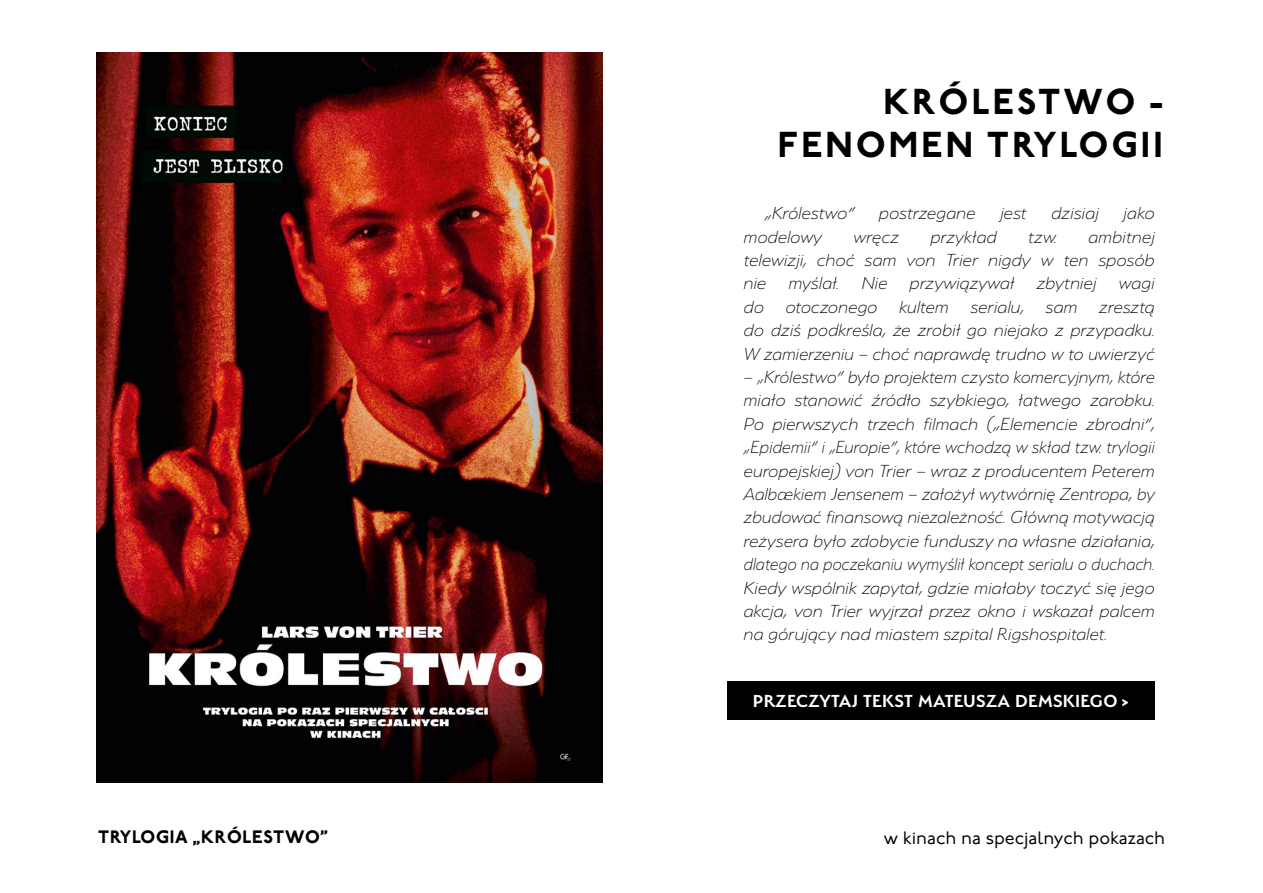
<style>
.page{position:relative;width:1263px;height:893px;background:#fff}
.page>*{position:absolute;margin:0;border:0;box-sizing:border-box;transform-origin:0 0}
.t1{font:800 36px/43.2px "P22 Underground";letter-spacing:.09em;color:#000;text-align:right}
.t2{font:italic 200 19.5px/23.4px "Serenity";letter-spacing:.02em;color:#000;text-align:justify;scale:.96 1}
.t3{font:italic 200 19.5px/23.4px "Serenity";letter-spacing:.02em;color:#000;text-align:justify}
.t4{font:600 19.5px "Serenity";letter-spacing:.02em;color:#fff}
.t5{font:18px "P22 Underground";color:#000}
.t6{font:800 18px "P22 Underground";letter-spacing:.04em;color:#000}
.s1{font-weight:700;font-size:18px}
</style>
<div class="page">
<div style="left:727px;top:682px;width:427px;height:38px;background:#000"></div>
<img style="left:97px;top:52px;width:506px;height:730px">
<h1 class="t1" style="left:778px;top:81px;width:387px">KRÓLESTWO -<br>FENOMEN TRYLOGII</h1>
<p class="t3" style="left:765px;top:202px;width:91px">„Królestwo”</p>
<p class="t3" style="left:879px;top:202px;width:98px">postrzegane</p>
<p class="t3" style="left:1001px;top:202px;width:28px">jest</p>
<p class="t3" style="left:1052px;top:202px;width:49px">dzisiaj</p>
<p class="t3" style="left:1124px;top:202px;width:33px">jako</p>
<p class="t3" style="left:744px;top:225px;width:80px">modelowy</p>
<p class="t3" style="left:854px;top:225px;width:47px">wręcz</p>
<p class="t3" style="left:931px;top:225px;width:67px">przykład</p>
<p class="t3" style="left:1029px;top:225px;width:30px">tzw.</p>
<p class="t3" style="left:744px;top:225px;width:412px;text-indent:345px">ambitnej telewizji, choć sam von Trier nigdy w ten sposób nie myślał. Nie przywiązywał zbytniej wagi do otoczonego kultem serialu, sam zresztą do dziś podkreśla, że zrobił go niejako z przypadku.<br>W zamierzeniu – choć naprawdę trudno w to uwierzyć</p>
<p class="t2" style="left:744px;top:365px;width:429px">– „Królestwo” było projektem czysto komercyjnym, które miało stanowić źródło szybkiego, łatwego zarobku.<br>Po pierwszych trzech filmach („Elemencie zbrodni”, „Epidemii” i „Europie”, które wchodzą w skład tzw. trylogii europejskiej) von Trier – wraz z producentem Peterem Aalbækiem Jensenem – założył wytwórnię Zentropa, by zbudować finansową niezależność. Główną motywacją reżysera było zdobycie funduszy na własne działania, dlatego na poczekaniu wymyślił koncept serialu o duchach.<br>Kiedy wspólnik zapytał, gdzie miałaby toczyć się jego akcja, von Trier wyjrzał przez okno i wskazał palcem na górujący nad miastem szpital Rigshospitalet.</p>
<p class="t4" style="left:753px;top:690px;width:377px">PRZECZYTAJ TEKST MATEUSZA DEMSKIEGO <span class="s1">&gt;</span></p>
<p class="t6" style="left:98px;top:826px;width:232px">TRYLOGIA „KRÓLESTWO”</p>
<p class="t5" style="left:884px;top:828px;width:283px">w kinach na specjalnych pokazach</p>
</div>
